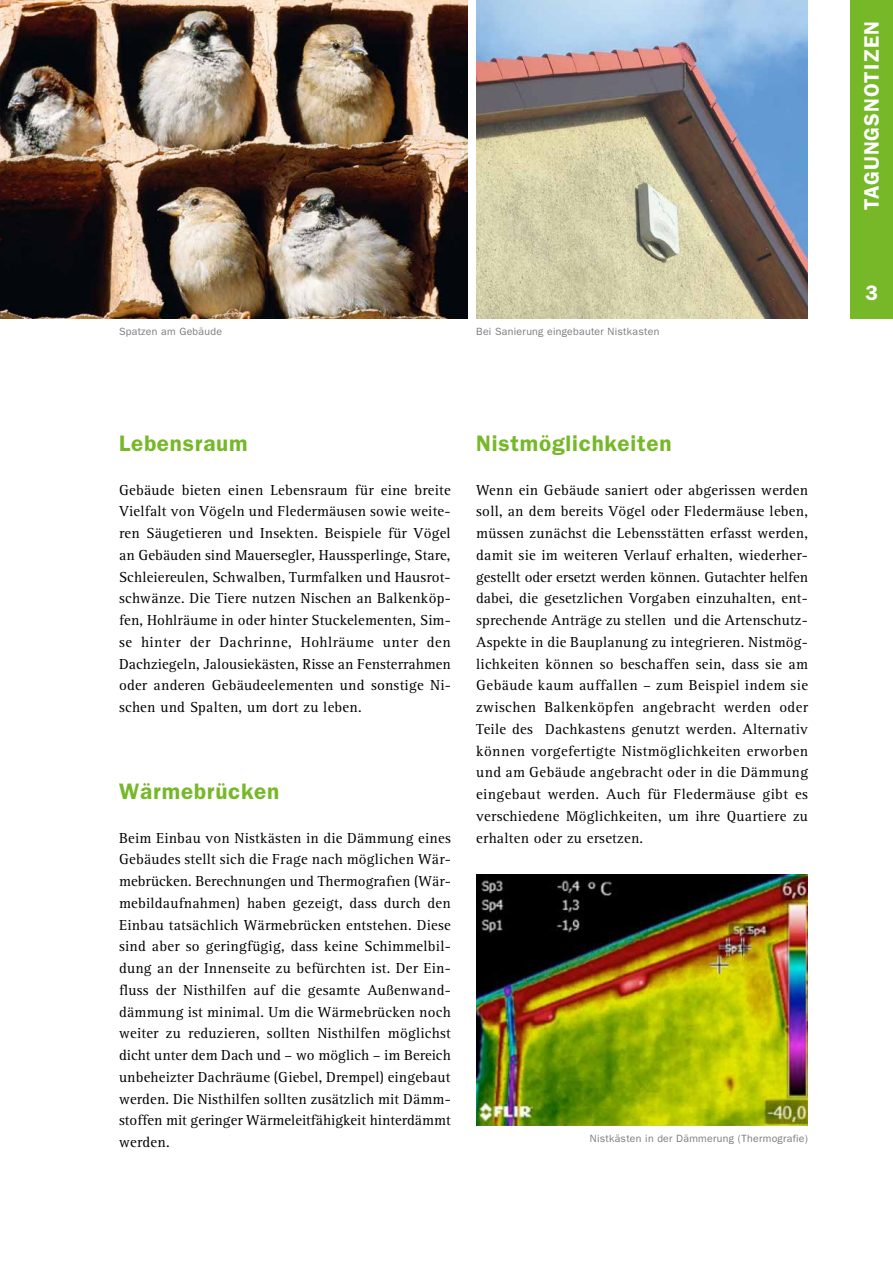
<style>
.page{position:relative;width:893px;height:1263px;background:#fff}
.page>*{position:absolute;margin:0;border:0;box-sizing:border-box;transform-origin:0 0}
.t1{font:600 22.5px "Franklin Gothic";letter-spacing:.035em;color:#76b828}
.t2{font:600 21px "Franklin Gothic";letter-spacing:.045em;color:#fff}
.t3{font:15px/21.8px "Rotis Serif";letter-spacing:.015em;color:#000;text-align:justify}
.t4{font:10.5px "Franklin Gothic";letter-spacing:.025em;color:#7b7b7a}
</style>
<div class="page">
<img style="left:0;top:0;width:468px;height:319px">
<img style="left:476px;top:0;width:332px;height:319px">
<div style="left:850px;top:0;width:43px;height:319px;background:#76b828"></div>
<img style="left:476px;top:874px;width:332px;height:251px">
<p class="t4" style="left:119px;top:326px;width:104px">Spatzen am Gebäude</p>
<p class="t4" style="left:476px;top:326px;width:185px">Bei Sanierung eingebauter Nistkasten</p>
<h1 class="t1" style="left:119px;top:430px;width:130px">Lebensraum</h1>
<p class="t3" style="left:119px;top:479px;width:333px">Gebäude bieten einen Lebensraum für eine breite Vielfalt von Vögeln und Fledermäusen sowie weite&shy;ren Säugetieren und Insekten. Beispiele für Vögel an Gebäuden sind Mauersegler, Haussperlinge, Stare, Schleiereulen, Schwalben, Turmfalken und Hausrot&shy;schwänze. Die Tiere nutzen Nischen an Balkenköp&shy;fen, Hohlräume in oder hinter Stuckelementen, Sim&shy;se hinter der Dachrinne, Hohlräume unter den Dachziegeln, Jalousiekästen, Risse an Fensterrahmen oder anderen Gebäudeelementen und sonstige Ni&shy;schen und Spalten, um dort zu leben.</p>
<h1 class="t1" style="left:119px;top:778px;width:162px">Wärmebrücken</h1>
<p class="t3" style="left:119px;top:827px;width:333px">Beim Einbau von Nistkästen in die Dämmung eines Gebäudes stellt sich die Frage nach möglichen Wär&shy;mebrücken. Berechnungen und Thermografien (Wär&shy;mebildaufnahmen) haben gezeigt, dass durch den Einbau tatsächlich Wärmebrücken entstehen. Diese sind aber so geringfügig, dass keine Schimmelbil&shy;dung an der Innenseite zu befürchten ist. Der Ein&shy;fluss der Nisthilfen auf die gesamte Außenwand&shy;dämmung ist minimal. Um die Wärmebrücken noch weiter zu reduzieren, sollten Nisthilfen möglichst dicht unter dem Dach und – wo möglich – im Bereich unbeheizter Dachräume (Giebel, Drempel) eingebaut werden. Die Nisthilfen sollten zusätzlich mit Dämm&shy;stoffen mit geringer Wärmeleitfähigkeit hinterdämmt werden.</p>
<h1 class="t1" style="left:476px;top:430px;width:197px">Nistmöglichkeiten</h1>
<p class="t3" style="left:476px;top:479px;width:333px">Wenn ein Gebäude saniert oder abgerissen werden soll, an dem bereits Vögel oder Fledermäuse leben, müssen zunächst die Lebensstätten erfasst werden, damit sie im weiteren Verlauf erhalten, wiederher&shy;gestellt oder ersetzt werden können. Gutachter helfen dabei, die gesetzlichen Vorgaben einzuhalten, ent&shy;sprechende Anträge zu stellen und die Artenschutz-Aspekte in die Bauplanung zu integrieren. Nistmög&shy;lichkeiten können so beschaffen sein, dass sie am Gebäude kaum auffallen – zum Beispiel indem sie zwischen Balkenköpfen angebracht werden oder Teile des Dachkastens genutzt werden. Alternativ können vorgefertigte Nistmöglichkeiten erworben und am Gebäude angebracht oder in die Dämmung eingebaut werden. Auch für Fledermäuse gibt es verschiedene Möglichkeiten, um ihre Quartiere zu erhalten oder zu ersetzen.</p>
<p class="t4" style="left:590px;top:1132px;width:220px">Nistkästen in der Dämmerung (Thermografie)</p>
<h2 class="t2" style="left:859px;top:210px;width:190px;rotate:-90deg">TAGUNGSNOTIZEN</h2>
<h2 class="t2" style="left:865px;top:281px;width:14px">3</h2>
</div>
